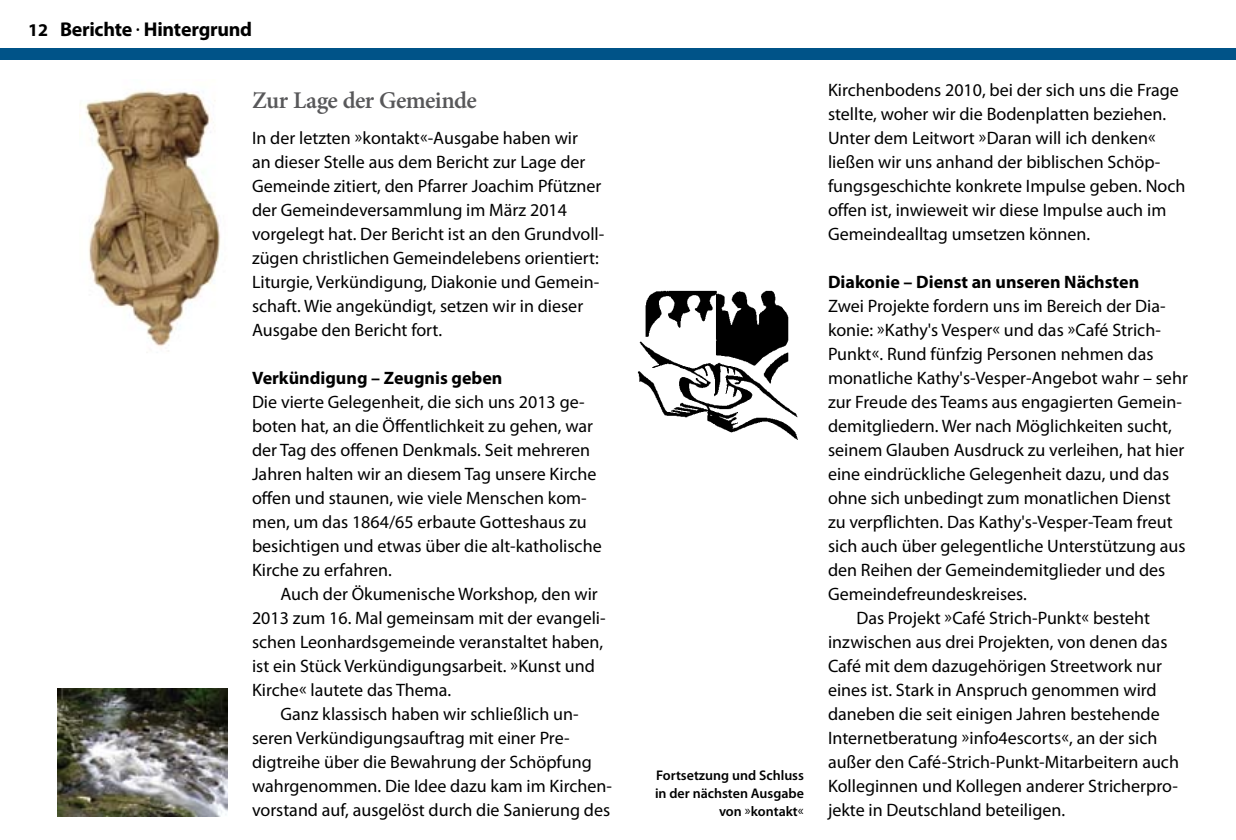
<style>
.page{position:relative;width:1236px;height:840px;background:#fff}
.page>*{position:absolute;margin:0;border:0;box-sizing:border-box;transform-origin:0 0}
.t1{font:600 24px "Minion Pro";letter-spacing:-.025em;color:#58585a}
.t2{font:700 20px "Myriad Pro";letter-spacing:-.015em;color:#000}
.t3{font:18px/24px "Myriad Pro";color:#000}
.t4{font:700 18px "Myriad Pro";color:#000}
.t5{font:600 14px/18px "Myriad Pro";color:#000;text-align:right}
.s1{font-size:18px}
.s2{font-weight:400}
</style>
<div class="page">
<div style="left:0;top:48px;width:1236px;height:12px;background:#005388"></div>
<img style="left:80px;top:90px;width:140px;height:262px">
<img style="left:58px;top:689px;width:170px;height:127px">
<img style="left:637px;top:290px;width:161px;height:150px">
<p class="t2" style="left:28px;top:16px;width:226px"><span class="s1">12</span> Berichte <span class="s2">·</span> Hintergrund</p>
<h1 class="t1" style="left:252px;top:84px;width:226px">Zur Lage der Gemeinde</h1>
<p class="t3" style="left:252px;top:126px;width:354px">In der letzten »kontakt«-Ausgabe haben wir<br>an dieser Stelle aus dem Bericht zur Lage der Gemeinde zitiert, den Pfarrer Joachim Pfützner der Gemeindeversammlung im März 2014 vorgelegt hat. Der Bericht ist an den Grundvoll&shy;zügen christlichen Gemeindelebens orientiert:<br>Liturgie, Verkündigung, Diakonie und Gemein&shy;schaft. Wie angekündigt, setzen wir in dieser Ausgabe den Bericht fort.</p>
<p class="t4" style="left:252px;top:366px;width:252px">Verkündigung – Zeugnis geben</p>
<p class="t3" style="left:252px;top:390px;width:351px">Die vierte Gelegenheit, die sich uns 2013 ge&shy;boten hat, an die Öffentlichkeit zu gehen, war der Tag des offenen Denkmals. Seit mehreren Jahren halten wir an diesem Tag unsere Kirche offen und staunen, wie viele Menschen kom&shy;men, um das 1864/65 erbaute Gotteshaus zu besichtigen und etwas über die alt-katholische Kirche zu erfahren.</p>
<p class="t3" style="left:280px;top:582px;width:319px">Auch der Ökumenische Workshop, den wir</p>
<p class="t3" style="left:252px;top:606px;width:355px">2013 zum 16. Mal gemeinsam mit der evangeli-</p>
<p class="t3" style="left:252px;top:630px;width:353px">schen Leonhardsgemeinde veranstaltet haben,</p>
<p class="t3" style="left:252px;top:654px;width:344px">ist ein Stück Verkündigungsarbeit. »Kunst und</p>
<p class="t3" style="left:252px;top:678px;width:201px">Kirche« lautete das Thema.</p>
<p class="t3" style="left:280px;top:702px;width:300px">Ganz klassisch haben wir schließlich un-</p>
<p class="t3" style="left:252px;top:726px;width:319px">seren Verkündigungsauftrag mit einer Pre-</p>
<p class="t3" style="left:252px;top:750px;width:341px">digtreihe über die Bewahrung der Schöpfung</p>
<p class="t3" style="left:252px;top:774px;width:362px">wahrgenommen. Die Idee dazu kam im Kirchen-</p>
<p class="t3" style="left:252px;top:798px;width:360px">vorstand auf, ausgelöst durch die Sanierung des</p>
<p class="t5" style="left:655px;top:766px;width:151px">Fortsetzung und Schluss in der nächsten Ausgabe von <span class="s2">»</span>kontakt<span class="s2">«</span></p>
<p class="t3" style="left:828px;top:78px;width:359px">Kirchenbodens 2010, bei der sich uns die Frage stellte, woher wir die Bodenplatten beziehen.<br>Unter dem Leitwort »Daran will ich denken« ließen wir uns anhand der biblischen Schöp&shy;fungsgeschichte konkrete Impulse geben. Noch offen ist, inwieweit wir diese Impulse auch im Gemeindealltag umsetzen können.</p>
<p class="t4" style="left:828px;top:270px;width:313px">Diakonie – Dienst an unseren Nächsten</p>
<p class="t3" style="left:828px;top:294px;width:339px">Zwei Projekte fordern uns im Bereich der Dia-</p>
<p class="t3" style="left:828px;top:318px;width:334px">konie: »Kathy's Vesper« und das »Café Strich-</p>
<p class="t3" style="left:828px;top:342px;width:327px">Punkt«. Rund fünfzig Personen nehmen das</p>
<p class="t3" style="left:828px;top:366px;width:361px">monatliche Kathy's-Vesper-Angebot wahr – sehr</p>
<p class="t3" style="left:828px;top:390px;width:355px">zur Freude des Teams aus engagierten Gemein-</p>
<p class="t3" style="left:828px;top:414px;width:345px">demitgliedern. Wer nach Möglichkeiten sucht,</p>
<p class="t3" style="left:828px;top:438px;width:358px">seinem Glauben Ausdruck zu verleihen, hat hier</p>
<p class="t3" style="left:828px;top:462px;width:343px">eine eindrückliche Gelegenheit dazu, und das</p>
<p class="t3" style="left:828px;top:486px;width:344px">ohne sich unbedingt zum monatlichen Dienst</p>
<p class="t3" style="left:828px;top:510px;width:346px">zu verpflichten. Das Kathy's-Vesper-Team freut</p>
<p class="t3" style="left:828px;top:534px;width:359px">sich auch über gelegentliche Unterstützung aus</p>
<p class="t3" style="left:828px;top:558px;width:339px">den Reihen der Gemeindemitglieder und des</p>
<p class="t3" style="left:828px;top:582px;width:200px">Gemeindefreundeskreises.</p>
<p class="t3" style="left:856px;top:606px;width:295px">Das Projekt »Café Strich-Punkt« besteht</p>
<p class="t3" style="left:828px;top:630px;width:341px">inzwischen aus drei Projekten, von denen das</p>
<p class="t3" style="left:828px;top:654px;width:335px">Café mit dem dazugehörigen Streetwork nur</p>
<p class="t3" style="left:828px;top:678px;width:330px">eines ist. Stark in Anspruch genommen wird</p>
<p class="t3" style="left:828px;top:702px;width:333px">daneben die seit einigen Jahren bestehende</p>
<p class="t3" style="left:828px;top:726px;width:331px">Internetberatung »info4escorts«, an der sich</p>
<p class="t3" style="left:828px;top:750px;width:353px">außer den Café-Strich-Punkt-Mitarbeitern auch</p>
<p class="t3" style="left:828px;top:774px;width:351px">Kolleginnen und Kollegen anderer Stricherpro-</p>
<p class="t3" style="left:828px;top:798px;width:239px">jekte in Deutschland beteiligen.</p>
</div>
